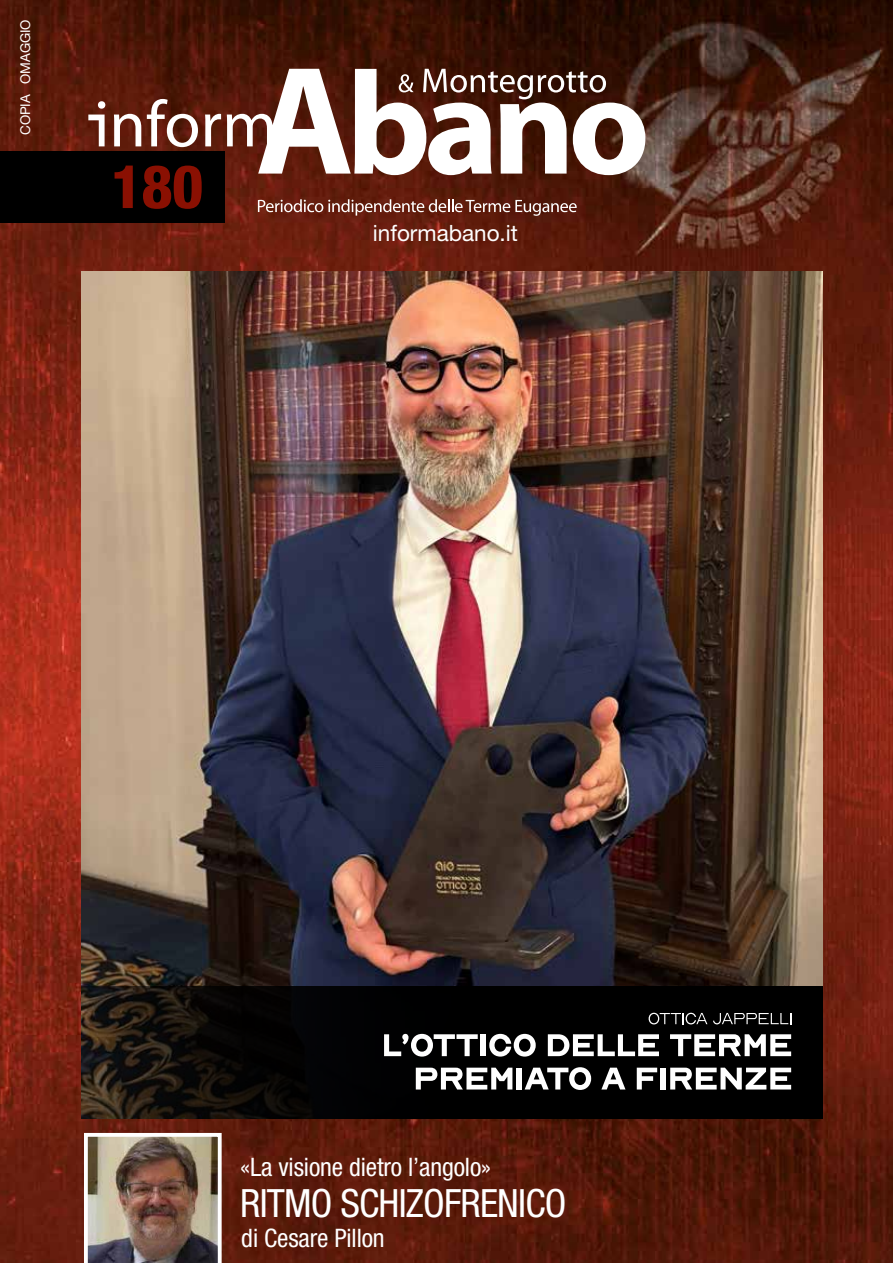
<style>
.page{position:relative;width:893px;height:1263px;background:#fff}
.page>*{position:absolute;margin:0;border:0;box-sizing:border-box;transform-origin:0 0}
.t1{font:800 condensed 60px "Helvetica Neue LT Std";color:#8a1002}
.t2{font:condensed 39px "Helvetica Neue LT Std";letter-spacing:-.02em;color:#fff}
.t3{font:condensed 25.5px "Helvetica Neue LT Std";letter-spacing:-.005em;color:#fff}
.t4{font:22.5px "Helvetica Neue LT Std";color:#fff}
.t5{font:13.5px "Helvetica Neue LT Std";letter-spacing:-.01em;color:#fff}
</style>
<div class="page">
<img style="left:0;top:0;width:893px;height:1263px">
<svg style="left:258px;top:199px;width:319px;height:17px;background:#834e42"></svg>
<svg style="left:88px;top:69px;width:557px;height:106px"></svg>
<div style="left:0;top:151px;width:225px;height:71px;background:#000"></div>
<img style="left:84px;top:1133px;width:138px;height:130px">
<img style="left:81px;top:271px;width:741px;height:716px">
<svg style="left:81px;top:987px;width:741px;height:131px;background:#080706"></svg>
<svg style="left:649px;top:1013px;width:58px;height:11px"></svg>
<svg style="left:713px;top:1013px;width:78px;height:11px"></svg>
<svg style="left:384px;top:1034px;width:94px;height:22px"></svg>
<div style="left:481px;top:1034px;width:5px;height:22px;background:#fff"></div>
<svg style="left:489px;top:1034px;width:47px;height:22px"></svg>
<svg style="left:548px;top:1034px;width:111px;height:22px"></svg>
<svg style="left:670px;top:1034px;width:121px;height:22px"></svg>
<svg style="left:416px;top:1068px;width:96px;height:21px"></svg>
<div style="left:517px;top:1068px;width:5px;height:21px;background:#fff"></div>
<svg style="left:525px;top:1067px;width:66px;height:23px"></svg>
<svg style="left:601px;top:1068px;width:24px;height:21px"></svg>
<svg style="left:637px;top:1068px;width:20px;height:21px"></svg>
<div style="left:661px;top:1068px;width:5px;height:21px;background:#fff"></div>
<svg style="left:670px;top:1068px;width:121px;height:21px"></svg>
<p class="t5" style="left:17px;top:135px;width:117px;rotate:-90deg">COPIA OMAGGIO</p>
<h1 class="t1" style="left:111px;top:150px;width:94px">180</h1>
<p class="t4" style="left:373px;top:219px;width:147px">informabano.it</p>
<p class="t3" style="left:240px;top:1152px;width:252px">«La visione dietro l’angolo»</p>
<h2 class="t2" style="left:240px;top:1180px;width:328px">RITMO SCHIZOFRENICO</h2>
<p class="t3" style="left:241px;top:1223px;width:145px">di Cesare Pillon</p>
</div>
